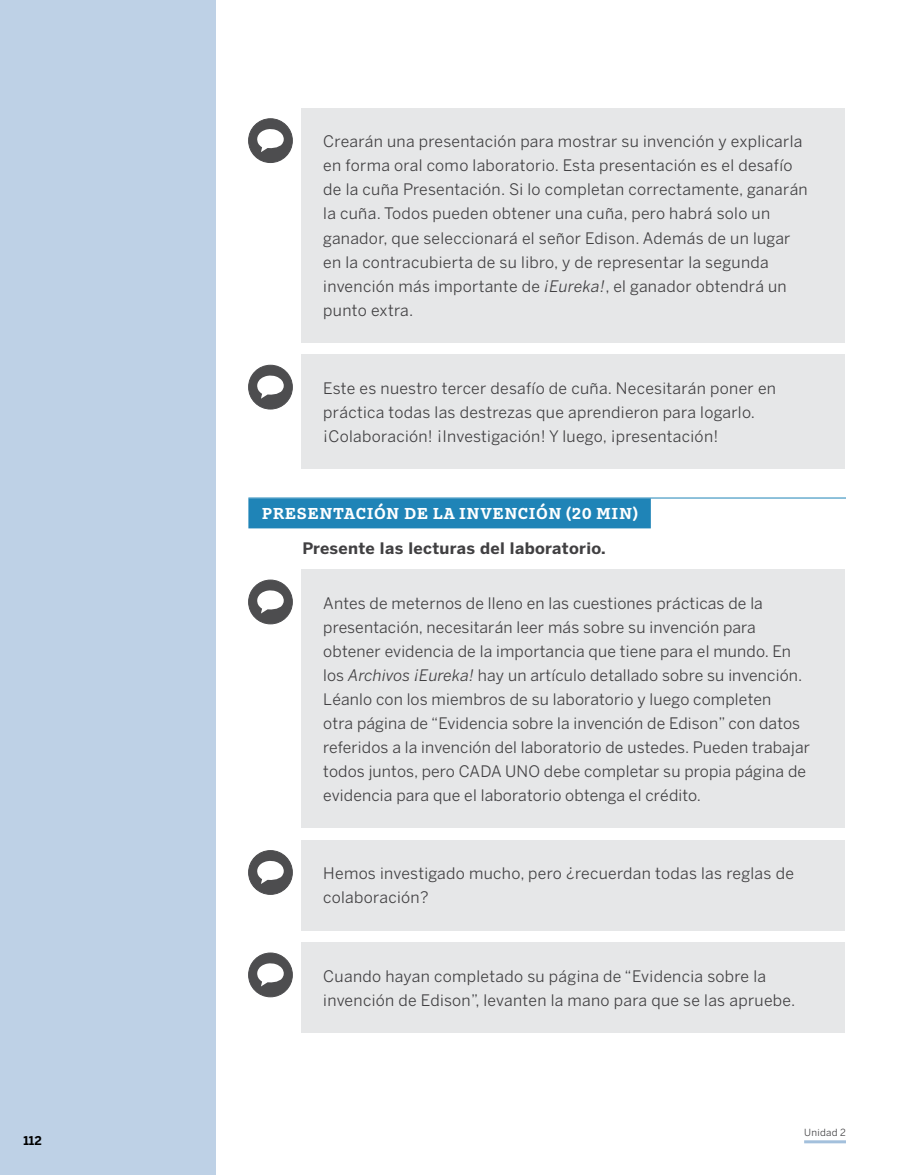
<style>
.page{position:relative;width:918px;height:1175px;background:#fff}
.page>*{position:absolute;margin:0;border:0;box-sizing:border-box;transform-origin:0 0}
.t1{font:15.75px/24px "Benton Sans";letter-spacing:.01em;color:#414042}
.t2{font:700 15.75px "Benton Sans";letter-spacing:.02em;color:#414042}
.t3{font:700 15.75px "Amplify";letter-spacing:.04em;color:#fff}
.t4{font:700 12px "Benton Sans";color:#000}
.t5{font:9.75px "Benton Sans";letter-spacing:.03em;color:#414042}
.s1{font-style:italic}
</style>
<div class="page">
<div style="left:0;top:0;width:216px;height:1174px;background:#bed1e6"></div>
<hr style="left:804px;top:1140px;width:42px;height:3px;background:#a3c0dc">
<hr style="left:248px;top:497px;width:598px;height:1px;background:#1f84b7">
<div style="left:248px;top:498px;width:403px;height:30px;background:#1f84b7"></div>
<div style="left:302px;top:108px;width:543px;height:234px;background:#e6e7e8"></div>
<div style="left:249px;top:119px;width:43px;height:43px;background:#4d4d4f;border-radius:50%"></div>
<div style="left:248px;top:119px;width:45px;height:44px;border:1px solid #4d4d4f;border-radius:50%"></div>
<svg style="left:257px;top:129px;width:27px;height:23px"></svg>
<div style="left:302px;top:354px;width:543px;height:115px;background:#e6e7e8"></div>
<div style="left:249px;top:365px;width:43px;height:44px;background:#4d4d4f;border-radius:50%"></div>
<div style="left:248px;top:365px;width:45px;height:44px;border:1px solid #4d4d4f;border-radius:50%"></div>
<svg style="left:257px;top:375px;width:27px;height:24px"></svg>
<div style="left:302px;top:569px;width:543px;height:259px;background:#e6e7e8"></div>
<div style="left:249px;top:580px;width:43px;height:44px;background:#4d4d4f;border-radius:50%"></div>
<div style="left:248px;top:580px;width:45px;height:44px;border:1px solid #4d4d4f;border-radius:50%"></div>
<svg style="left:257px;top:590px;width:27px;height:23px"></svg>
<div style="left:302px;top:840px;width:543px;height:90px;background:#e6e7e8"></div>
<div style="left:249px;top:850px;width:43px;height:44px;background:#4d4d4f;border-radius:50%"></div>
<div style="left:248px;top:850px;width:45px;height:44px;border:1px solid #4d4d4f;border-radius:50%"></div>
<svg style="left:257px;top:860px;width:27px;height:24px"></svg>
<div style="left:302px;top:942px;width:543px;height:90px;background:#e6e7e8"></div>
<div style="left:249px;top:953px;width:43px;height:43px;background:#4d4d4f;border-radius:50%"></div>
<div style="left:248px;top:952px;width:45px;height:45px;border:1px solid #4d4d4f;border-radius:50%"></div>
<svg style="left:257px;top:963px;width:27px;height:23px"></svg>
<p class="t4" style="left:23px;top:1133px;width:20px">112</p>
<p class="t1" style="left:323px;top:129px;width:486px">Crearán una presentación para mostrar su invención y explicarla en forma oral como laboratorio. Esta presentación es el desafío de la cuña Presentación. Si lo completan correctamente, ganarán la cuña. Todos pueden obtener una cuña, pero habrá solo un ganador, que seleccionará el señor Edison. Además de un lugar en la contracubierta de su libro, y de representar la segunda invención más importante de <span class="s1">¡Eureka!</span>, el ganador obtendrá un punto extra.</p>
<p class="t1" style="left:323px;top:376px;width:454px">Este es nuestro tercer desafío de cuña. Necesitarán poner en práctica todas las destrezas que aprendieron para logarlo. ¡Colaboración! ¡Investigación! Y luego, ¡presentación!</p>
<p class="t3" style="left:262px;top:503px;width:378px">PRESENTACIÓN DE LA INVENCIÓN (20 MIN)</p>
<p class="t2" style="left:302px;top:539px;width:305px">Presente las lecturas del laboratorio.</p>
<p class="t1" style="left:323px;top:591px;width:488px">Antes de meternos de lleno en las cuestiones prácticas de la presentación, necesitarán leer más sobre su invención para obtener evidencia de la importancia que tiene para el mundo. En los <span class="s1">Archivos ¡Eureka!</span> hay un artículo detallado sobre su invención.<br>Léanlo con los miembros de su laboratorio y luego completen<br>otra página de “Evidencia sobre la invención de Edison” con datos referidos a la invención del laboratorio de ustedes. Pueden trabajar todos juntos, pero CADA UNO debe completar su propia página de evidencia para que el laboratorio obtenga el crédito.</p>
<p class="t1" style="left:323px;top:861px;width:472px">Hemos investigado mucho, pero ¿recuerdan todas las reglas de colaboración?</p>
<p class="t1" style="left:323px;top:963px;width:474px">Cuando hayan completado su página de “Evidencia sobre la invención de Edison”, levanten la mano para que se las apruebe.</p>
<p class="t5" style="left:804px;top:1126px;width:43px">Unidad 2</p>
</div>
